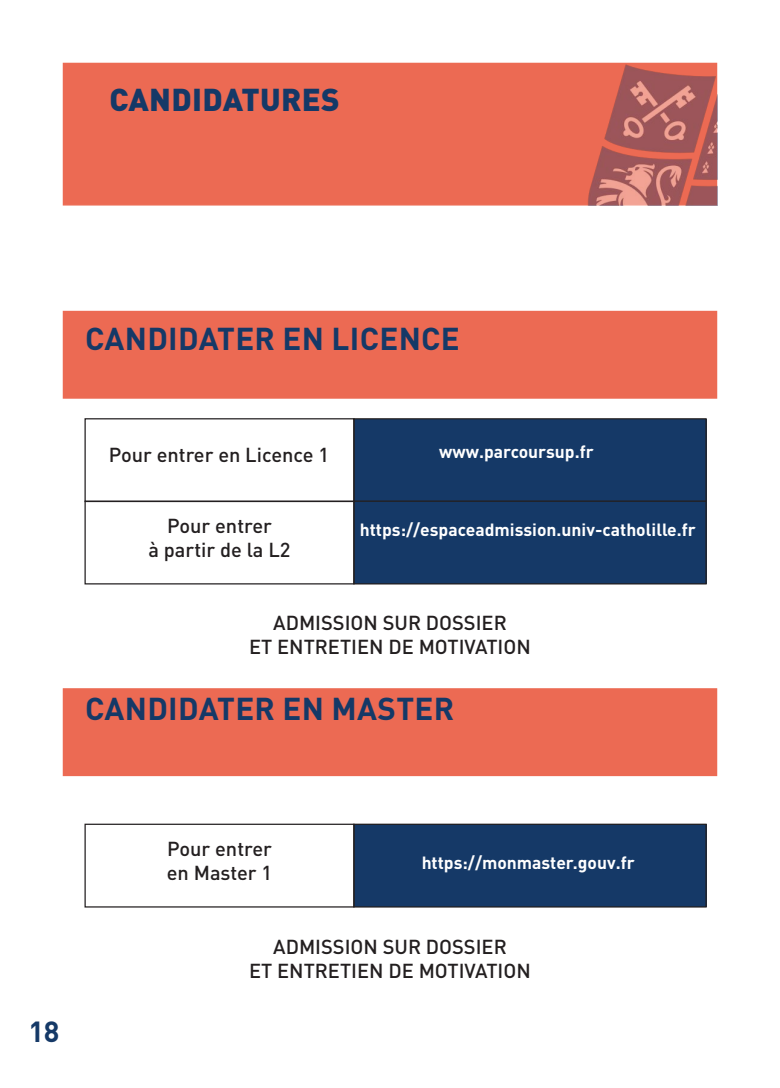
<style>
.page{position:relative;width:780px;height:1088px;background:#fff}
.page>*{position:absolute;margin:0;border:0;box-sizing:border-box;transform-origin:0 0}
.t1{font:700 31.25px "DIN Pro";letter-spacing:.01em;color:#153967}
.t2{font:900 31.25px "DIN Pro";letter-spacing:.01em;color:#153967}
.t3{font:700 28.75px "DIN Pro";color:#153967}
.t4{font:500 20px/24px "DIN Pro";color:#231f20;text-align:center}
.t5{font:700 17.5px "DIN Pro";color:#fff}
</style>
<div class="page">
<div style="left:63px;top:63px;width:654px;height:143px;background:#ec6a53;border:1px solid #ec6a53"></div>
<img style="left:578px;top:63px;width:139px;height:143px">
<div style="left:63px;top:311px;width:654px;height:88px;background:#ec6a53;border:1px solid #ec6a53"></div>
<div style="left:63px;top:688px;width:654px;height:88px;background:#ec6a53;border:1px solid #ec6a53"></div>
<div style="left:354px;top:419px;width:352px;height:82px;background:#153967"></div>
<div style="left:353px;top:418px;width:353px;height:84px;border:1px solid #231f20"></div>
<div style="left:354px;top:501px;width:352px;height:83px;background:#153967"></div>
<div style="left:353px;top:500px;width:353px;height:84px;border:1px solid #231f20"></div>
<div style="left:84px;top:418px;width:270px;height:84px;border:1px solid #231f20"></div>
<div style="left:84px;top:500px;width:270px;height:84px;border:1px solid #231f20"></div>
<div style="left:354px;top:824px;width:352px;height:83px;background:#153967"></div>
<div style="left:353px;top:824px;width:353px;height:83px;border:1px solid #231f20"></div>
<div style="left:84px;top:824px;width:270px;height:83px;border:1px solid #231f20"></div>
<h1 class="t2" style="left:109px;top:79px;width:232px">CANDIDATURES</h1>
<h1 class="t1" style="left:85px;top:317px;width:376px">CANDIDATER EN LICENCE</h1>
<p class="t4" style="left:109px;top:442px;width:222px">Pour entrer en Licence 1</p>
<p class="t4" style="left:148px;top:512px;width:143px">Pour entrer<br>à partir de la L2</p>
<p class="t5" style="left:439px;top:440px;width:156px">www.parcoursup.fr</p>
<p class="t5" style="left:360px;top:517px;width:337px">https://espaceadmission.univ-catholille.fr</p>
<p class="t4" style="left:249px;top:610px;width:283px">ADMISSION SUR DOSSIER<br>ET ENTRETIEN DE MOTIVATION</p>
<h1 class="t1" style="left:85px;top:688px;width:370px">CANDIDATER EN MASTER</h1>
<h2 class="t3" style="left:28px;top:1012px;width:33px">18</h2>
<p class="t4" style="left:167px;top:835px;width:107px;text-align:left">Pour entrer en Master 1</p>
<p class="t5" style="left:421px;top:850px;width:214px">https://monmaster.gouv.fr</p>
<p class="t4" style="left:249px;top:933px;width:283px">ADMISSION SUR DOSSIER<br>ET ENTRETIEN DE MOTIVATION</p>
</div>
